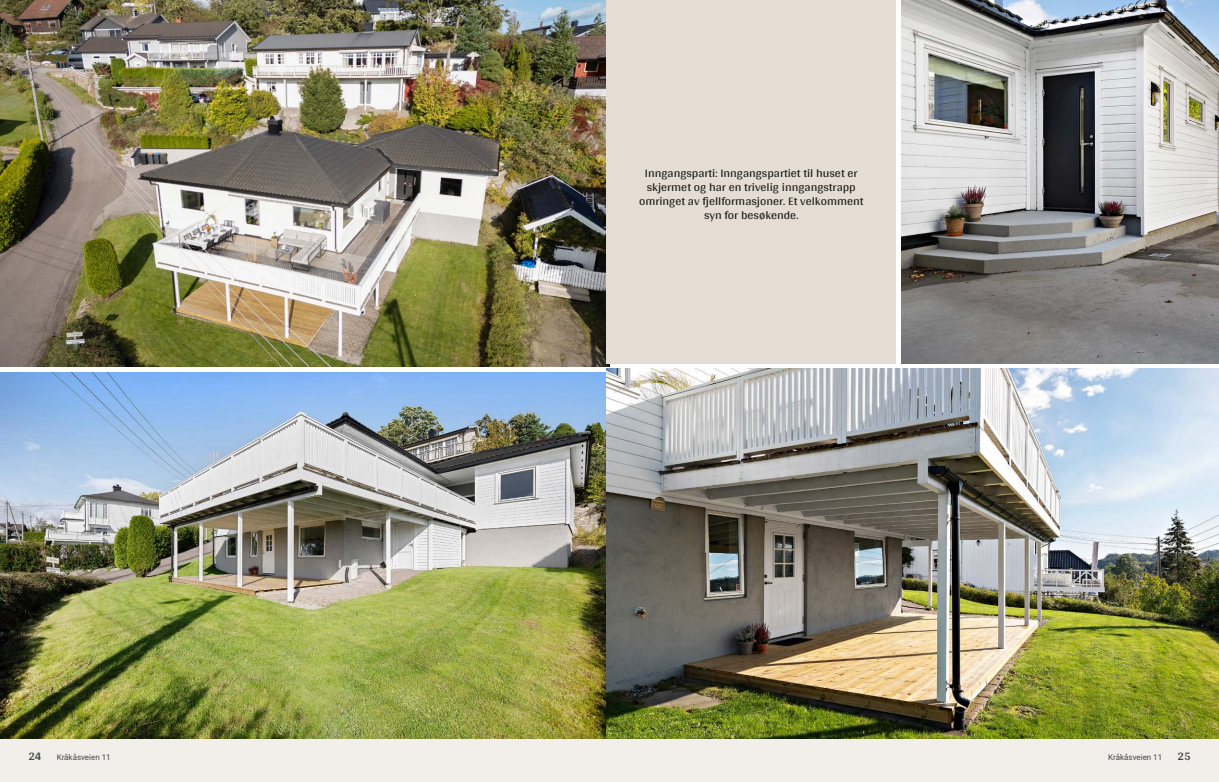
<style>
.page{position:relative;width:1219px;height:782px;background:#fff}
.page>*{position:absolute;margin:0;border:0;box-sizing:border-box;transform-origin:0 0}
.t1{font:12px/14px "Arya";color:#1d1d1b;text-align:center}
.t2{font:700 12px "Arya";color:#414749}
.t3{font:8px "Roboto Vitec";color:#414749}
</style>
<div class="page">
<img style="left:0;top:0;width:609px;height:367px">
<img style="left:0;top:372px;width:607px;height:367px">
<div style="left:0;top:739px;width:612px;height:42px;background:#f2eeea"></div>
<img style="left:607px;top:369px;width:612px;height:370px">
<img style="left:901px;top:0;width:318px;height:363px">
<div style="left:607px;top:739px;width:612px;height:42px;background:#f2eeea"></div>
<div style="left:607px;top:0;width:289px;height:363px;background:#e5dcd4"></div>
<p class="t1" style="left:639px;top:165px;width:226px">Inngangsparti: Inngangspartiet til huset er skjermet og har en trivelig inngangstrapp omringet av fjellformasjoner. Et velkomment syn for besøkende.</p>
<p class="t2" style="left:28px;top:749px;width:15px">24</p>
<p class="t3" style="left:57px;top:751px;width:56px">Kråkåsveien 11</p>
<p class="t3" style="left:1108px;top:751px;width:56px">Kråkåsveien 11</p>
<p class="t2" style="left:1177px;top:749px;width:15px">25</p>
</div>
